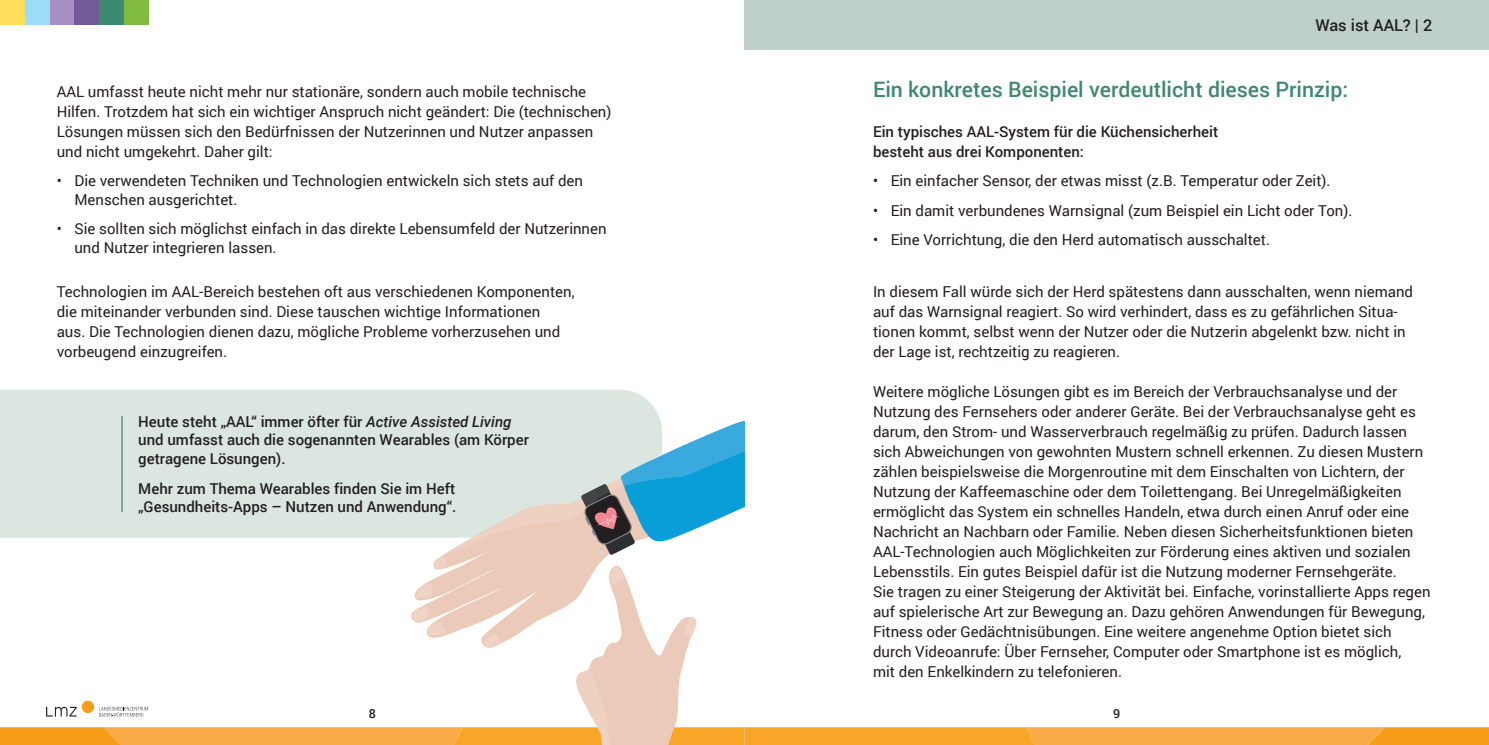
<style>
.page{position:relative;width:1489px;height:745px;background:#fff}
.page>*{position:absolute;margin:0;border:0;box-sizing:border-box;transform-origin:0 0}
.t1{font:500 21.25px "Roboto";color:#3d8870}
.t2{font:500 16.25px "Roboto";color:#231f20}
.t3{font:15px/20px "Roboto";color:#231f20}
.t4{font:500 15px/18.8px "Roboto";color:#231f20}
.t5{font:500 12.5px "Roboto";color:#231f20}
.s1{font-style:italic}
</style>
<div class="page">
<div style="left:124px;top:0;width:25px;height:25px;background:#80ba41"></div>
<div style="left:744px;top:0;width:744px;height:50px;background:#bed0c7"></div>
<div style="left:99px;top:0;width:25px;height:25px;background:#3d8870"></div>
<div style="left:50px;top:0;width:24px;height:25px;background:#a78fc3"></div>
<div style="left:74px;top:0;width:25px;height:25px;background:#725999"></div>
<div style="left:25px;top:0;width:25px;height:25px;background:#9cdcf8"></div>
<div style="left:0;top:0;width:25px;height:25px;background:#ffde5d"></div>
<div style="left:0;top:389px;width:659px;height:28px;background:#dbe6e1"></div>
<svg style="left:0;top:417px;width:1488px;height:327px"></svg>
<hr style="left:121px;top:415px;width:2px;height:97px;background:#3d8870">
<p class="t3" style="left:57px;top:81px;width:556px">AAL umfasst heute nicht mehr nur stationäre, sondern auch mobile technische Hilfen. Trotzdem hat sich ein wichtiger Anspruch nicht geändert: Die (technischen)<br>Lösungen müssen sich den Bedürfnissen der Nutzerinnen und Nutzer anpassen und nicht umgekehrt. Daher gilt:</p>
<p class="t3" style="left:74px;top:171px;width:510px;line-height:18.8px;text-indent:-18px">• Die verwendeten Techniken und Technologien entwickeln sich stets auf den<br>Menschen ausgerichtet.</p>
<p class="t3" style="left:74px;top:219px;width:533px;line-height:18.8px;text-indent:-18px">• Sie sollten sich möglichst einfach in das direkte Lebensumfeld der Nutzerinnen und Nutzer integrieren lassen.</p>
<p class="t3" style="left:57px;top:281px;width:519px">Technologien im AAL-Bereich bestehen oft aus verschiedenen Komponenten, die miteinander verbunden sind. Diese tauschen wichtige Informationen<br>aus. Die Technologien dienen dazu, mögliche Probleme vorherzusehen und vorbeugend einzugreifen.</p>
<p class="t4" style="left:138px;top:411px;width:392px">Heute steht „AAL“ immer öfter für <span class="s1">Active Assisted Living </span>und umfasst auch die sogenannten Wearables (am Körper getragene Lösungen).</p>
<p class="t4" style="left:138px;top:478px;width:319px">Mehr zum Thema Wearables finden Sie im Heft „Gesundheits-Apps – Nutzen und Anwendung“.</p>
<p class="t2" style="left:1315px;top:14px;width:118px">Was ist AAL? | 2</p>
<h1 class="t1" style="left:873px;top:74px;width:476px">Ein konkretes Beispiel verdeutlicht dieses Prinzip:</h1>
<p class="t4" style="left:873px;top:121px;width:347px;line-height:20px">Ein typisches AAL-System für die Küchensicherheit besteht aus drei Komponenten:</p>
<p class="t3" style="left:873px;top:170px;width:459px">• Ein einfacher Sensor, der etwas misst (z.B. Temperatur oder Zeit).</p>
<p class="t3" style="left:873px;top:200px;width:481px">• Ein damit verbundenes Warnsignal (zum Beispiel ein Licht oder Ton).</p>
<p class="t3" style="left:873px;top:229px;width:398px">• Eine Vorrichtung, die den Herd automatisch ausschaltet.</p>
<p class="t3" style="left:873px;top:281px;width:541px">In diesem Fall würde sich der Herd spätestens dann ausschalten, wenn niemand auf das Warnsignal reagiert. So wird verhindert, dass es zu gefährlichen Situa&shy;tionen kommt, selbst wenn der Nutzer oder die Nutzerin abgelenkt bzw. nicht in der Lage ist, rechtzeitig zu reagieren.</p>
<p class="t3" style="left:873px;top:381px;width:559px">Weitere mögliche Lösungen gibt es im Bereich der Verbrauchsanalyse und der Nutzung des Fernsehers oder anderer Geräte. Bei der Verbrauchsanalyse geht es darum, den Strom- und Wasserverbrauch regelmäßig zu prüfen. Dadurch lassen sich Abweichungen von gewohnten Mustern schnell erkennen. Zu diesen Mustern zählen beispielsweise die Morgenroutine mit dem Einschalten von Lichtern, der Nutzung der Kaffeemaschine oder dem Toilettengang. Bei Unregelmäßigkeiten ermöglicht das System ein schnelles Handeln, etwa durch einen Anruf oder eine Nachricht an Nachbarn oder Familie. Neben diesen Sicherheitsfunktionen bieten AAL-Technologien auch Möglichkeiten zur Förderung eines aktiven und sozialen Lebensstils. Ein gutes Beispiel dafür ist die Nutzung moderner Fernsehgeräte.<br>Sie tragen zu einer Steigerung der Aktivität bei. Einfache, vorinstallierte Apps regen auf spielerische Art zur Bewegung an. Dazu gehören Anwendungen für Bewegung, Fitness oder Gedächtnisübungen. Eine weitere angenehme Option bietet sich durch Videoanrufe: Über Fernseher, Computer oder Smartphone ist es möglich,<br>mit den Enkelkindern zu telefonieren.</p>
<p class="t5" style="left:368px;top:704px;width:9px">8</p>
<p class="t5" style="left:1113px;top:704px;width:9px">9</p>
</div>
